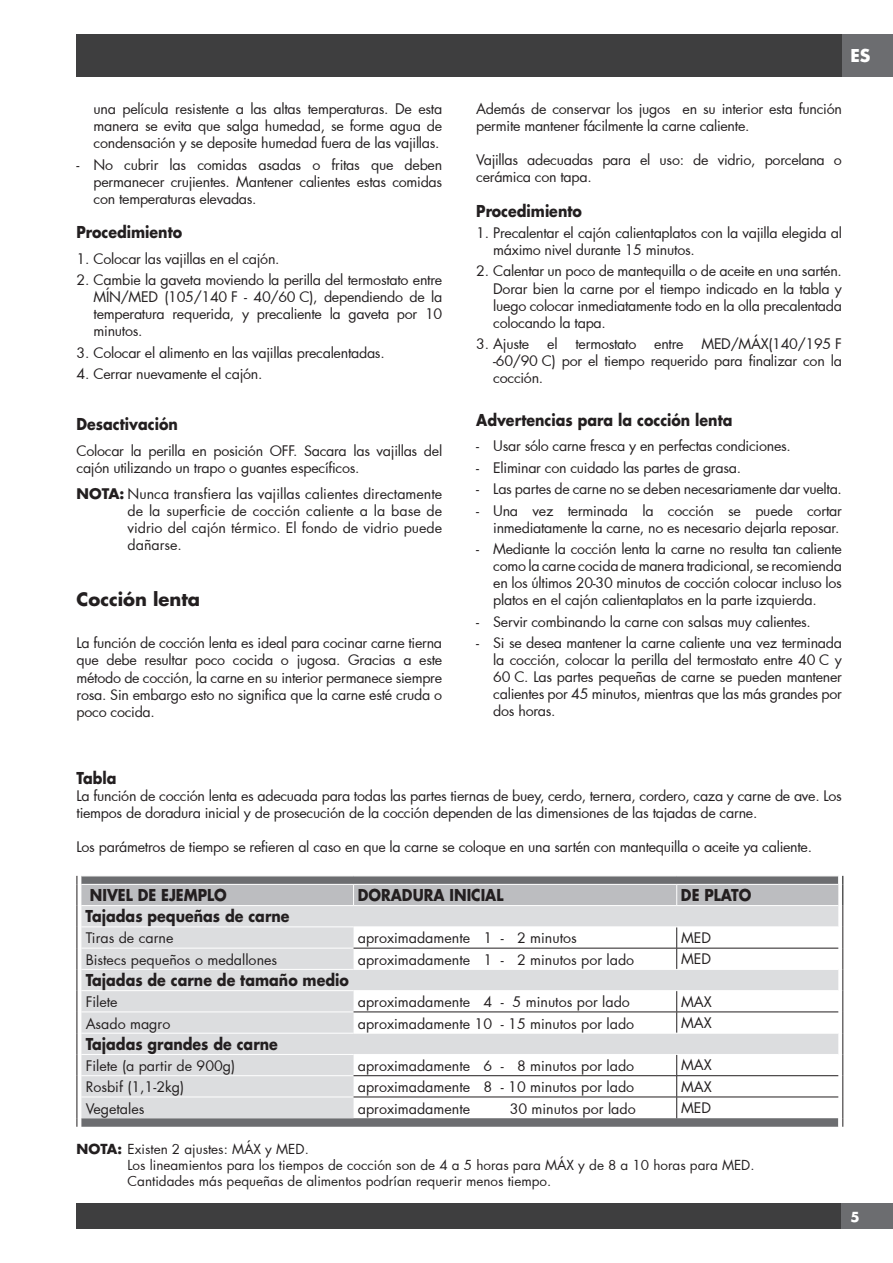
<style>
.page{position:relative;width:893px;height:1263px;background:#fff}
.page>*{position:absolute;margin:0;border:0;box-sizing:border-box;transform-origin:0 0}
.t1{font:700 18px "Futura Std";color:#231f20}
.t2{font:700 17.25px "Futura Std";color:#fff}
.t3{font:700 15.9px "Futura Std";color:#231f20;scale:.89 1}
.t4{font:14.25px/17.1px "Futura";letter-spacing:-.02em;color:#231f20;text-align:justify}
.t5{font:14.25px "Futura";color:#231f20}
.t6{font:13.5px/16.2px "Futura";color:#231f20}
.t7{font:700 13.5px "Futura Std";color:#fff}
.s1{font-family:"Futura Std";font-weight:700}
</style>
<div class="page">
<div style="left:77px;top:34px;width:765px;height:43px;background:#3e3e3f"></div>
<div style="left:842px;top:34px;width:51px;height:43px;background:#6c6d70"></div>
<div style="left:77px;top:1203px;width:765px;height:26px;background:#3e3e3f"></div>
<div style="left:842px;top:1203px;width:51px;height:26px;background:#6c6d70"></div>
<svg style="left:77px;top:876px;width:766px;height:251px"></svg>
<hr style="left:81px;top:905px;width:273px;height:1px;background:#fff">
<hr style="left:354px;top:905px;width:323px;height:1px;background:#fff">
<hr style="left:677px;top:905px;width:161px;height:1px;background:#fff">
<p class="t4" style="left:94px;top:100px;width:350px">una película resistente a las altas temperaturas. De esta manera se evita que salga humedad, se forme agua de condensación y se deposite humedad fuera de las vajillas.</p>
<p class="t4" style="left:94px;top:156px;width:350px;text-indent:-17px">- No cubrir las comidas asadas o fritas que deben permanecer crujientes. Mantener calientes estas comidas con temperaturas elevadas.</p>
<p class="t3" style="left:77px;top:221px;width:120px">Procedimiento</p>
<p class="t4" style="left:77px;top:250px;width:205px">1. Colocar las vajillas en el cajón.</p>
<p class="t4" style="left:94px;top:271px;width:350px;text-indent:-17px">2. Cambie la gaveta moviendo la perilla del termostato entre MÍN/MED (105/140°F - 40/60°C), dependiendo de la temperatura requerida, y precaliente la gaveta por 10 minutos.</p>
<p class="t4" style="left:77px;top:344px;width:310px">3. Colocar el alimento en las vajillas precalentadas.</p>
<p class="t4" style="left:77px;top:365px;width:187px">4. Cerrar nuevamente el cajón.</p>
<p class="t3" style="left:77px;top:414px;width:115px">Desactivación</p>
<p class="t4" style="left:77px;top:442px;width:367px">Colocar la perilla en posición OFF. Sacara las vajillas del cajón utilizando un trapo o guantes específicos.</p>
<p class="t4" style="left:128px;top:485px;width:316px;text-indent:-51px"><span class="s1">NOTA:</span> Nunca transfiera las vajillas calientes directamente de la superficie de cocción caliente a la base de vidrio del cajón térmico. El fondo de vidrio puede dañarse.</p>
<p class="t1" style="left:77px;top:587px;width:125px">Cocción lenta</p>
<p class="t4" style="left:77px;top:634px;width:367px">La función de cocción lenta es ideal para cocinar carne tierna que debe resultar poco cocida o jugosa. Gracias a este método de cocción, la carne en su interior permanece siempre rosa. Sin embargo esto no significa que la carne esté cruda o poco cocida.</p>
<p class="t2" style="left:850px;top:44px;width:22px">ES</p>
<p class="t4" style="left:476px;top:100px;width:367px">Además de conservar los jugos en su interior esta función permite mantener fácilmente la carne caliente.</p>
<p class="t4" style="left:476px;top:151px;width:367px">Vajillas adecuadas para el uso: de vidrio, porcelana o cerámica con tapa.</p>
<p class="t3" style="left:476px;top:200px;width:120px">Procedimiento</p>
<p class="t4" style="left:493px;top:224px;width:350px;text-indent:-17px">1. Precalentar el cajón calientaplatos con la vajilla elegida al máximo nivel durante 15 minutos.</p>
<p class="t4" style="left:493px;top:262px;width:350px;text-indent:-17px">2. Calentar un poco de mantequilla o de aceite en una sartén.<br>Dorar bien la carne por el tiempo indicado en la tabla y luego colocar inmediatamente todo en la olla precalentada colocando la tapa.</p>
<p class="t4" style="left:476px;top:335px;width:55px">3. Ajuste</p>
<p class="t4" style="left:547px;top:335px;width:12px">el</p>
<p class="t4" style="left:575px;top:335px;width:62px">termostato</p>
<p class="t4" style="left:654px;top:335px;width:31px">entre</p>
<p class="t4" style="left:493px;top:335px;width:350px;text-indent:208px">MED/MÁX(140/195°F -60/90°C) por el tiempo requerido para finalizar con la cocción.</p>
<p class="t3" style="left:476px;top:409px;width:289px">Advertencias para la cocción lenta</p>
<p class="t4" style="left:476px;top:437px;width:316px">- Usar sólo carne fresca y en perfectas condiciones.</p>
<p class="t4" style="left:476px;top:459px;width:266px">- Eliminar con cuidado las partes de grasa.</p>
<p class="t4" style="left:476px;top:480px;width:367px">- Las partes de carne no se deben necesariamente dar vuelta.</p>
<p class="t4" style="left:476px;top:501px;width:367px;text-align:right">- Una vez terminada la cocción se puede cortar inmediatamente la carne, no es necesario dejarla reposar.</p>
<p class="t4" style="left:493px;top:540px;width:350px;text-indent:-17px">- Mediante la cocción lenta la carne no resulta tan caliente como la carne cocida de manera tradicional, se recomienda en los últimos 20-30 minutos de cocción colocar incluso los platos en el cajón calientaplatos en la parte izquierda.</p>
<p class="t4" style="left:476px;top:613px;width:336px">- Servir combinando la carne con salsas muy calientes.</p>
<p class="t4" style="left:493px;top:634px;width:350px;text-indent:-17px">- Si se desea mantener la carne caliente una vez terminada la cocción, colocar la perilla del termostato entre 40°C y 60°C. Las partes pequeñas de carne se pueden mantener calientes por 45 minutos, mientras que las más grandes por dos horas.</p>
<p class="t3" style="left:77px;top:767px;width:46px">Tabla</p>
<p class="t4" style="left:77px;top:787px;width:767px">La función de cocción lenta es adecuada para todas las partes tiernas de buey, cerdo, ternera, cordero, caza y carne de ave. Los tiempos de doradura inicial y de prosecución de la cocción dependen de las dimensiones de las tajadas de carne.</p>
<p class="t4" style="left:77px;top:838px;width:737px">Los parámetros de tiempo se refieren al caso en que la carne se coloque en una sartén con mantequilla o aceite ya caliente.</p>
<p class="t3" style="left:90px;top:884px;width:155px">NIVEL DE EJEMPLO</p>
<p class="t3" style="left:358px;top:884px;width:165px">DORADURA INICIAL</p>
<p class="t3" style="left:681px;top:884px;width:81px">DE PLATO</p>
<p class="t3" style="left:86px;top:905px;width:231px">Tajadas pequeñas de carne</p>
<p class="t5" style="left:86px;top:928px;width:89px">Tiras de carne</p>
<p class="t5" style="left:358px;top:928px;width:220px">aproximadamente 1 - 2 minutos</p>
<p class="t4" style="left:681px;top:929px;width:32px">MED</p>
<p class="t5" style="left:86px;top:950px;width:193px">Bistecs pequeños o medallones</p>
<p class="t5" style="left:358px;top:950px;width:278px">aproximadamente 1 - 2 minutos por lado</p>
<p class="t4" style="left:681px;top:950px;width:32px">MED</p>
<p class="t3" style="left:86px;top:969px;width:297px">Tajadas de carne de tamaño medio</p>
<p class="t4" style="left:86px;top:993px;width:33px">Filete</p>
<p class="t5" style="left:358px;top:992px;width:274px">aproximadamente 4 - 5 minutos por lado</p>
<p class="t4" style="left:681px;top:993px;width:32px">MAX</p>
<p class="t5" style="left:86px;top:1013px;width:86px">Asado magro</p>
<p class="t5" style="left:358px;top:1013px;width:278px">aproximadamente 10 - 15 minutos por lado</p>
<p class="t4" style="left:681px;top:1014px;width:32px">MAX</p>
<p class="t3" style="left:86px;top:1033px;width:217px">Tajadas grandes de carne</p>
<p class="t5" style="left:86px;top:1056px;width:151px">Filete (a partir de 900g)</p>
<p class="t5" style="left:358px;top:1056px;width:278px">aproximadamente 6 - 8 minutos por lado</p>
<p class="t4" style="left:681px;top:1056px;width:32px">MAX</p>
<p class="t5" style="left:86px;top:1077px;width:100px">Rosbif (1,1-2kg)</p>
<p class="t5" style="left:358px;top:1077px;width:278px">aproximadamente 8 - 10 minutos por lado</p>
<p class="t4" style="left:681px;top:1078px;width:32px">MAX</p>
<p class="t5" style="left:86px;top:1098px;width:60px">Vegetales</p>
<p class="t5" style="left:358px;top:1098px;width:114px">aproximadamente</p>
<p class="t5" style="left:510px;top:1098px;width:128px">30 minutos por lado</p>
<p class="t4" style="left:681px;top:1099px;width:32px">MED</p>
<p class="t6" style="left:128px;top:1141px;width:628px;text-indent:-51px"><span class="s1">NOTA:</span> Existen 2 ajustes: MÁX y MED.<br>Los lineamientos para los tiempos de cocción son de 4 a 5 horas para MÁX y de 8 a 10 horas para MED.<br>Cantidades más pequeñas de alimentos podrían requerir menos tiempo.</p>
<p class="t7" style="left:850px;top:1208px;width:11px">5</p>
</div>
